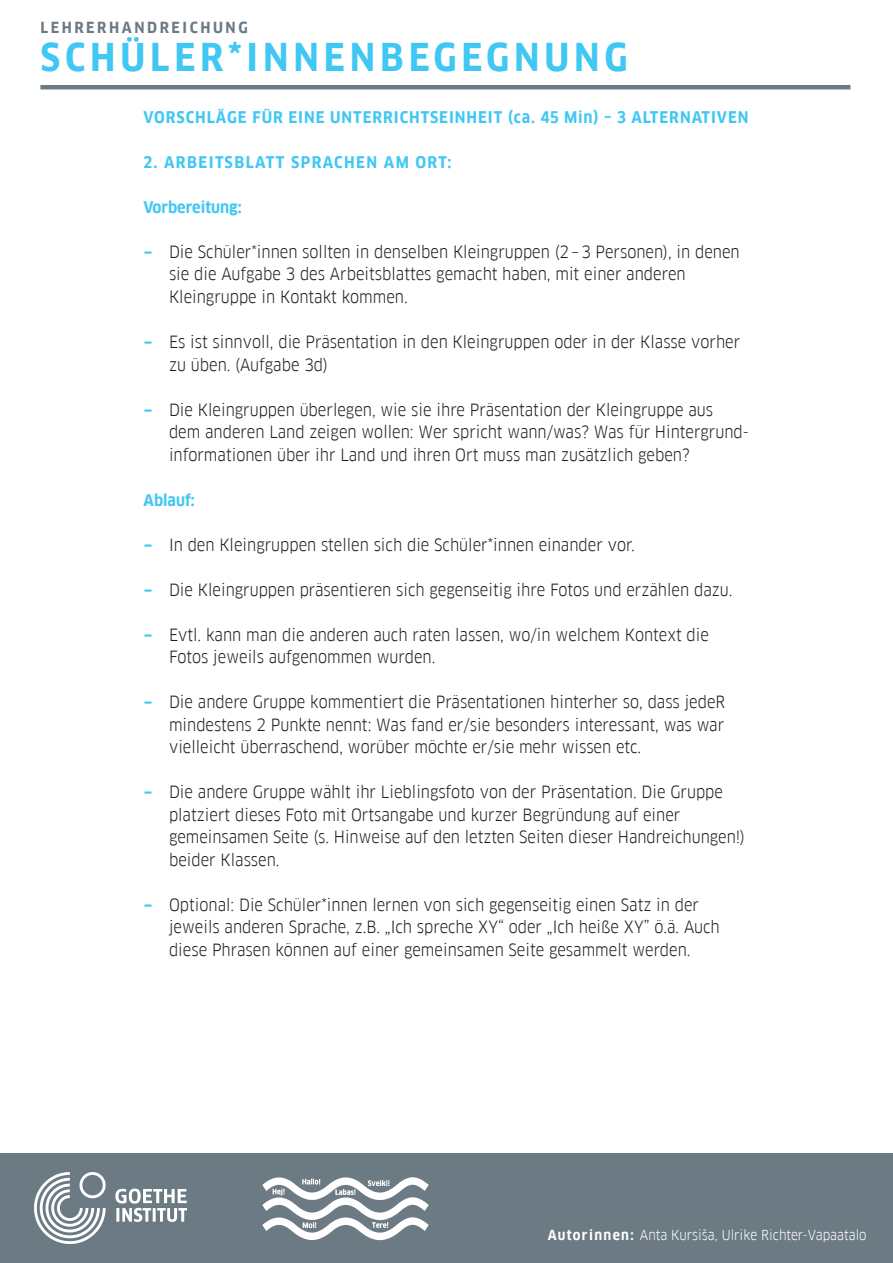
<style>
.page{position:relative;width:893px;height:1263px;background:#fff}
.page>*{position:absolute;margin:0;border:0;box-sizing:border-box;transform-origin:0 0}
.t1{font:700 37.5px "Goethe FF Clan";letter-spacing:.13em;color:#40c7f4}
.t2{font:16.5px/22.5px "Goethe FF Clan";color:#231f20}
.t3{font:700 15.75px "Goethe FF Clan";letter-spacing:.06em;color:#40c7f4}
.t4{font:700 15.75px "Goethe FF Clan";letter-spacing:.09em;color:#40c7f4}
.t5{font:700 15.75px "Goethe FF Clan";color:#40c7f4}
.t6{font:700 15px "Goethe FF Clan";letter-spacing:.17em;color:#6b7a83}
.t7{font:13.5px "Goethe FF Clan";color:#fff}
.s1{font-weight:700;color:#40c7f4}
.s2{font-weight:700}
</style>
<div class="page">
<div style="left:0;top:1154px;width:893px;height:109px;background:#6b7a83"></div>
<img style="left:34px;top:1172px;width:153px;height:71px">
<img style="left:262px;top:1177px;width:167px;height:64px">
<hr style="left:40px;top:85px;width:810px;height:4px;background:#6b7a83">
<p class="t6" style="left:40px;top:19px;width:209px">LEHRERHANDREICHUNG</p>
<h1 class="t1" style="left:41px;top:36px;width:589px">SCHÜLER*INNENBEGEGNUNG</h1>
<p class="t3" style="left:144px;top:108px;width:606px">VORSCHLÄGE FÜR EINE UNTERRICHTSEINHEIT (ca. 45 Min) – 3 ALTERNATIVEN</p>
<p class="t4" style="left:144px;top:153px;width:309px">2. ARBEITSBLATT SPRACHEN AM ORT:</p>
<p class="t5" style="left:144px;top:198px;width:100px">Vorbereitung:</p>
<p class="t2" style="left:169px;top:241px;width:572px;text-indent:-26px"><span class="s1">−</span> Die Schüler*innen sollten in denselben Kleingruppen (2–3 Personen), in denen sie die Aufgabe 3 des Arbeitsblattes gemacht haben, mit einer anderen<br>Kleingruppe in Kontakt kommen.</p>
<p class="t2" style="left:169px;top:331px;width:573px;text-indent:-26px"><span class="s1">−</span> Es ist sinnvoll, die Präsentation in den Kleingruppen oder in der Klasse vorher zu üben. (Aufgabe 3d)</p>
<p class="t2" style="left:169px;top:398px;width:581px;text-indent:-26px"><span class="s1">−</span> Die Kleingruppen überlegen, wie sie ihre Präsentation der Kleingruppe aus<br>dem anderen Land zeigen wollen: Wer spricht wann/was? Was für Hintergrund&shy;informationen über ihr Land und ihren Ort muss man zusätzlich geben?</p>
<p class="t3" style="left:144px;top:491px;width:53px">Ablauf:</p>
<p class="t2" style="left:144px;top:533px;width:493px"><span class="s1">−</span> In den Kleingruppen stellen sich die Schüler*innen einander vor.</p>
<p class="t2" style="left:144px;top:578px;width:590px"><span class="s1">−</span> Die Kleingruppen präsentieren sich gegenseitig ihre Fotos und erzählen dazu.</p>
<p class="t2" style="left:169px;top:623px;width:541px;text-indent:-26px"><span class="s1">−</span> Evtl. kann man die anderen auch raten lassen, wo/in welchem Kontext die<br>Fotos jeweils aufgenommen wurden.</p>
<p class="t2" style="left:169px;top:691px;width:558px;text-align:justify;text-indent:-26px"><span class="s1">−</span> Die andere Gruppe kommentiert die Präsentationen hinterher so, dass jedeR mindestens 2 Punkte nennt: Was fand er/sie besonders interessant, was war vielleicht überraschend, worüber möchte er/sie mehr wissen etc.</p>
<p class="t2" style="left:169px;top:781px;width:578px;text-indent:-26px"><span class="s1">−</span> Die andere Gruppe wählt ihr Lieblingsfoto von der Präsentation. Die Gruppe platziert dieses Foto mit Ortsangabe und kurzer Begründung auf einer gemeinsamen Seite (s. Hinweise auf den letzten Seiten dieser Handreichungen!) beider Klassen.</p>
<p class="t2" style="left:169px;top:893px;width:552px;text-indent:-26px"><span class="s1">−</span> Optional: Die Schüler*innen lernen von sich gegenseitig einen Satz in der jeweils anderen Sprache, z.B. „Ich spreche XY“ oder „Ich heiße XY” ö.ä. Auch diese Phrasen können auf einer gemeinsamen Seite gesammelt werden.</p>
<p class="t7" style="left:548px;top:1226px;width:320px"><span class="s2">Autorinnen:</span> Anta Kursiša, Ulrike Richter-Vapaatalo</p>
</div>
